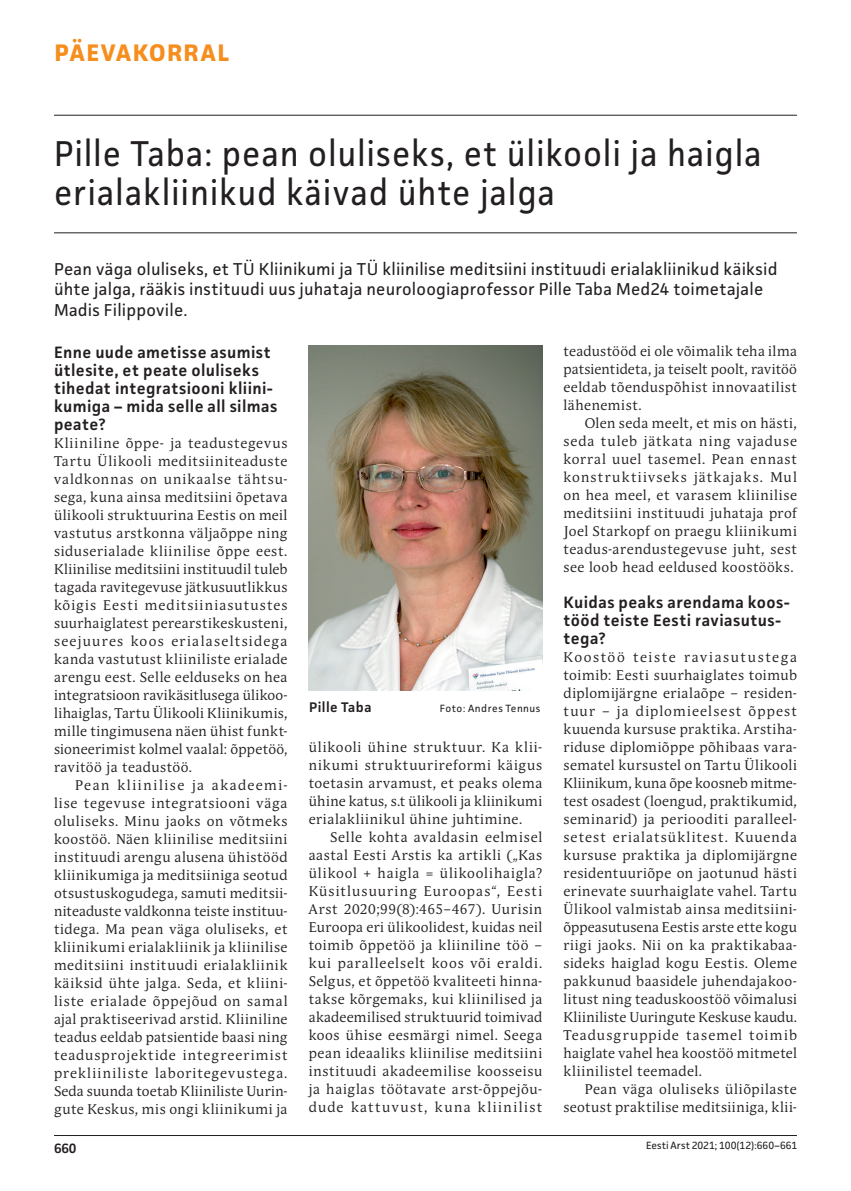
<style>
.page{position:relative;width:851px;height:1191px;background:#fff}
.page>*{position:absolute;margin:0;border:0;box-sizing:border-box;transform-origin:0 0}
.t1{font:36px/39px "Facit";letter-spacing:.025em;color:#231f20;scale:.95 1}
.t2{font:700 24px "Facit";letter-spacing:.06em;color:#f68e1e}
.t3{font:17.25px/20.7px "Facit";letter-spacing:.01em;color:#231f20}
.t4{font:600 16.5px/18px "Facit";letter-spacing:.025em;color:#231f20}
.t5{font:13.95px/18px "Andulka Book Pro";letter-spacing:.04em;color:#231f20;text-align:justify}
.t6{font:600 13.95px "Facit";letter-spacing:.03em;color:#231f20}
.t7{font:600 13.5px "Facit";color:#231f20}
.t8{font:10.5px "Facit";letter-spacing:.01em;color:#231f20}
.t9{font:10.5px "Facit";letter-spacing:.045em;color:#231f20}
</style>
<div class="page">
<hr style="left:54px;top:1135px;width:742px;height:1px;background:#231f20">
<img style="left:309px;top:345px;width:233px;height:345px">
<hr style="left:54px;top:115px;width:742px;height:1px;background:#231f20">
<hr style="left:54px;top:232px;width:742px;height:1px;background:#231f20">
<h2 class="t2" style="left:55px;top:38px;width:176px">PÄEVAKORRAL</h2>
<h1 class="t1" style="left:54px;top:133px;width:746px">Pille Taba: pean oluliseks, et ülikooli ja haigla erialakliinikud käivad ühte jalga</h1>
<p class="t3" style="left:54px;top:258px;width:724px">Pean väga oluliseks, et TÜ Kliinikumi ja TÜ kliinilise meditsiini instituudi erialakliinikud käiksid ühte jalga, rääkis instituudi uus juhataja neuroloogiaprofessor Pille Taba Med24 toimetajale<br>Madis Filippovile.</p>
<p class="t4" style="left:54px;top:343px;width:225px">Enne uude ametisse asumist ütlesite, et peate oluliseks tihedat integratsiooni kliini&shy;kumiga – mida selle all silmas peate?</p>
<p class="t5" style="left:54px;top:434px;width:235px">Kliiniline õppe- ja teadustegevus Tartu Ülikooli meditsiiniteaduste valdkonnas on unikaalse tähtsu&shy;sega, kuna ainsa meditsiini õpetava ülikooli struktuurina Eestis on meil vastutus arstkonna väljaõppe ning siduserialade kliinilise õppe eest.<br>Kliinilise meditsiini instituudil tuleb tagada ravitegevuse jätkusuutlikkus kõigis Eesti meditsiiniasutustes suurhaiglatest perearstikeskusteni, seejuures koos erialaseltsidega kanda vastutust kliiniliste erialade arengu eest. Selle eelduseks on hea integratsioon ravikäsitlusega ülikoo&shy;lihaiglas, Tartu Ülikooli Kliinikumis, mille tingimusena näen ühist funkt&shy;sioneerimist kolmel vaalal: õppetöö, ravitöö ja teadustöö.</p>
<p class="t5" style="left:54px;top:776px;width:235px;text-indent:21px">Pean kliinilise ja akadeemi&shy;lise tegevuse integratsiooni väga oluliseks. Minu jaoks on võtmeks koostöö. Näen kliinilise meditsiini instituudi arengu alusena ühistööd kliinikumiga ja meditsiiniga seotud otsustuskogudega, samuti meditsii&shy;niteaduste valdkonna teiste instituu&shy;tidega. Ma pean väga oluliseks, et kliinikumi erialakliinik ja kliinilise meditsiini instituudi erialakliinik käiksid ühte jalga. Seda, et kliini&shy;liste erialade õppejõud on samal ajal praktiseerivad arstid. Kliiniline teadus eeldab patsientide baasi ning teadusprojektide integreerimist prekliiniliste laboritegevustega.<br>Seda suunda toetab Kliiniliste Uurin&shy;gute Keskus, mis ongi kliinikumi ja</p>
<p class="t7" style="left:54px;top:1139px;width:24px">660</p>
<p class="t6" style="left:309px;top:698px;width:64px">Pille Taba</p>
<p class="t9" style="left:439px;top:701px;width:102px">Foto: Andres Tennus</p>
<p class="t5" style="left:309px;top:738px;width:235px">ülikooli ühine struktuur. Ka klii&shy;nikumi struktuurireformi käigus toetasin arvamust, et peaks olema ühine katus, s.t ülikooli ja kliinikumi erialakliinikul ühine juhtimine.</p>
<p class="t5" style="left:309px;top:828px;width:235px;text-indent:21px">Selle kohta avaldasin eelmisel aastal Eesti Arstis ka artikli („Kas ülikool + haigla = ülikoolihaigla?<br>Küsitlusuuring Euroopas“, Eesti Arst 2020;99(8):465–467). Uurisin Euroopa eri ülikoolidest, kuidas neil toimib õppetöö ja kliiniline töö – kui paralleelselt koos või eraldi.<br>Selgus, et õppetöö kvaliteeti hinna&shy;takse kõrgemaks, kui kliinilised ja akadeemilised struktuurid toimivad koos ühise eesmärgi nimel. Seega pean ideaaliks kliinilise meditsiini instituudi akadeemilise koosseisu ja haiglas töötavate arst-õppejõu&shy;dude kattuvust, kuna kliinilist</p>
<p class="t5" style="left:563px;top:342px;width:235px">teadustööd ei ole võimalik teha ilma patsientideta, ja teiselt poolt, ravitöö eeldab tõenduspõhist innovaatilist lähenemist.</p>
<p class="t5" style="left:563px;top:414px;width:235px;text-indent:21px">Olen seda meelt, et mis on hästi, seda tuleb jätkata ning vajaduse korral uuel tasemel. Pean ennast konstruktiivseks jätkajaks. Mul on hea meel, et varasem kliinilise meditsiini instituudi juhataja prof Joel Starkopf on praegu kliinikumi teadus-arendustegevuse juht, sest see loob head eeldused koostööks.</p>
<p class="t4" style="left:563px;top:593px;width:227px">Kuidas peaks arendama koos&shy;tööd teiste Eesti raviasutus&shy;tega?</p>
<p class="t5" style="left:563px;top:648px;width:235px">Koostöö teiste raviasutustega toimib: Eesti suurhaiglates toimub diplomijärgne erialaõpe – residen&shy;tuur – ja diplomieelsest õppest kuuenda kursuse praktika. Arstiha&shy;riduse diplomiõppe põhibaas vara&shy;sematel kursustel on Tartu Ülikooli Kliinikum, kuna õpe koosneb mitme&shy;test osadest (loengud, praktikumid, seminarid) ja periooditi paralleel&shy;setest erialatsüklitest. Kuuenda kursuse praktika ja diplomijärgne residentuuriõpe on jaotunud hästi erinevate suurhaiglate vahel. Tartu Ülikool valmistab ainsa meditsiini&shy;õppeasutusena Eestis arste ette kogu riigi jaoks. Nii on ka praktikabaa&shy;sideks haiglad kogu Eestis. Oleme pakkunud baasidele juhendajakoo&shy;litust ning teaduskoostöö võimalusi Kliiniliste Uuringute Keskuse kaudu.<br>Teadusgruppide tasemel toimib haiglate vahel hea koostöö mitmetel kliinilistel teemadel.</p>
<p class="t5" style="left:563px;top:1080px;width:235px;text-align:right">Pean väga oluliseks üliõpilaste seotust praktilise meditsiiniga, klii-</p>
<p class="t8" style="left:646px;top:1139px;width:153px">Eesti Arst 2021; 100(12):660–661</p>
</div>
